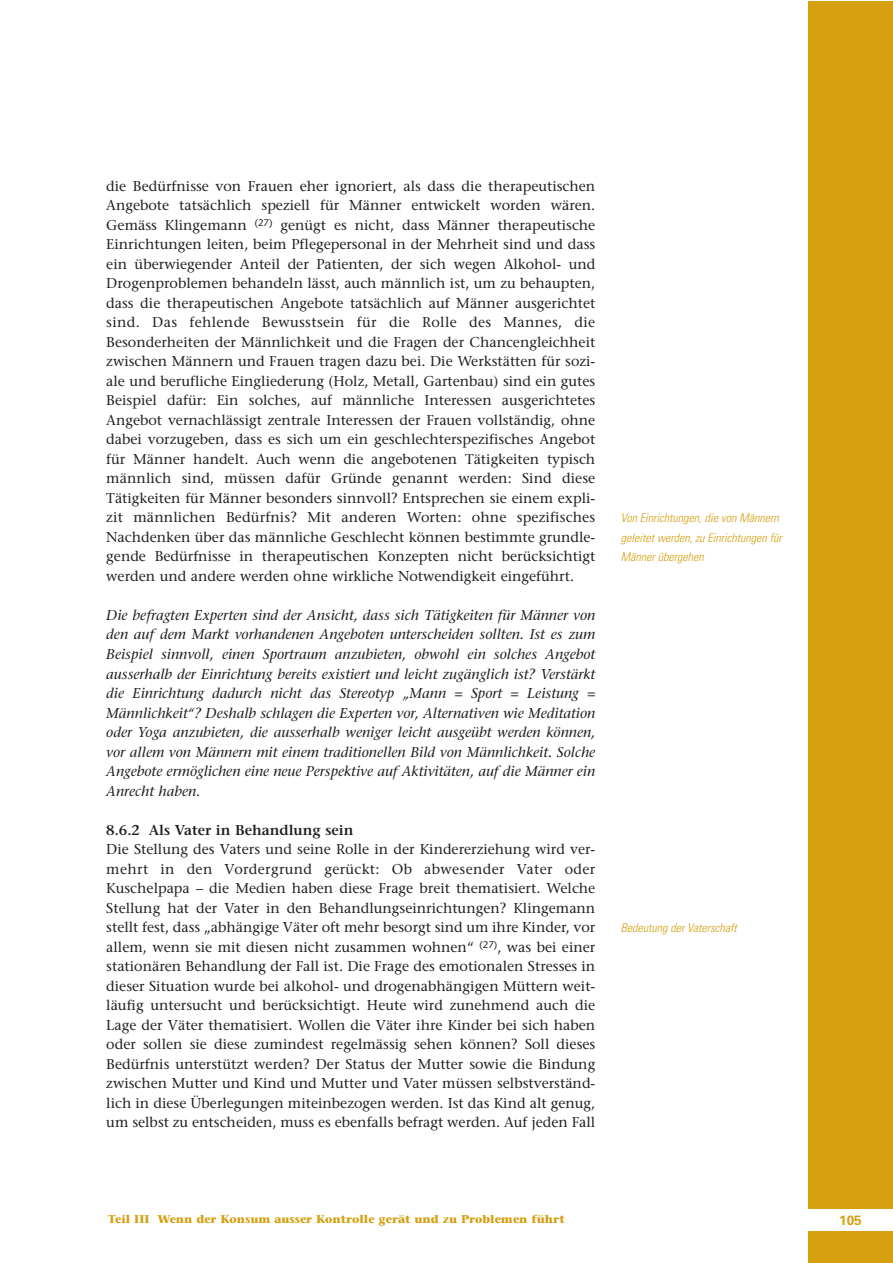
<style>
.page{position:relative;width:893px;height:1263px;background:#fff}
.page>*{position:absolute;margin:0;border:0;box-sizing:border-box;transform-origin:0 0}
.t1{font:14.25px/19.5px "Stone Serif";color:#231f20;text-align:justify}
.t2{font:italic 14.25px/19.5px "Stone Serif";color:#231f20;text-align:justify}
.t3{font:600 14.25px "Stone Serif";color:#231f20}
.t4{font:700 13.5px "Univers";color:#d59f0f}
.t5{font:italic 300 condensed 12px/19.5px "Univers";color:#d59f0f}
.t6{font:700 11.25px "Stone Serif";color:#d59f0f}
</style>
<div class="page">
<div style="left:808px;top:1px;width:84px;height:1262px;background:#d59f0f"></div>
<div style="left:808px;top:1209px;width:84px;height:21px;background:#fff"></div>
<p class="t1" style="left:106px;top:178px;width:491px">die Bedürfnisse von Frauen eher ignoriert, als dass die therapeutischen Angebote tatsächlich speziell für Männer entwickelt worden wären.<br>Gemäss Klingemann <sup>(27)</sup> genügt es nicht, dass Männer therapeutische Einrichtungen leiten, beim Pflegepersonal in der Mehrheit sind und dass ein überwiegender Anteil der Patienten, der sich wegen Alkohol- und Drogenproblemen behandeln lässt, auch männlich ist, um zu behaupten, dass die therapeutischen Angebote tatsächlich auf Männer ausgerichtet sind. Das fehlende Bewusstsein für die Rolle des Mannes, die Besonderheiten der Männlichkeit und die Fragen der Chancengleichheit zwischen Männern und Frauen tragen dazu bei. Die Werkstätten für sozi&shy;ale und berufliche Eingliederung (Holz, Metall, Gartenbau) sind ein gutes Beispiel dafür: Ein solches, auf männliche Interessen ausgerichtetes Angebot vernachlässigt zentrale Interessen der Frauen vollständig, ohne dabei vorzugeben, dass es sich um ein geschlechterspezifisches Angebot für Männer handelt. Auch wenn die angebotenen Tätigkeiten typisch männlich sind, müssen dafür Gründe genannt werden: Sind diese Tätigkeiten für Männer besonders sinnvoll? Entsprechen sie einem expli&shy;zit männlichen Bedürfnis? Mit anderen Worten: ohne spezifisches Nachdenken über das männliche Geschlecht können bestimmte grundle&shy;gende Bedürfnisse in therapeutischen Konzepten nicht berücksichtigt werden und andere werden ohne wirkliche Notwendigkeit eingeführt.</p>
<p class="t2" style="left:106px;top:607px;width:491px">Die befragten Experten sind der Ansicht, dass sich Tätigkeiten für Männer von den auf dem Markt vorhandenen Angeboten unterscheiden sollten. Ist es zum Beispiel sinnvoll, einen Sportraum anzubieten, obwohl ein solches Angebot ausserhalb der Einrichtung bereits existiert und leicht zugänglich ist? Verstärkt die Einrichtung dadurch nicht das Stereotyp „Mann = Sport = Leistung = Männlichkeit“? Deshalb schlagen die Experten vor, Alternativen wie Meditation oder Yoga anzubieten, die ausserhalb weniger leicht ausgeübt werden können, vor allem von Männern mit einem traditionellen Bild von Männlichkeit. Solche Angebote ermöglichen eine neue Perspektive auf Aktivitäten, auf die Männer ein Anrecht haben.</p>
<p class="t3" style="left:106px;top:824px;width:249px">8.6.2 Als Vater in Behandlung sein</p>
<p class="t1" style="left:106px;top:841px;width:491px">Die Stellung des Vaters und seine Rolle in der Kindererziehung wird ver&shy;mehrt in den Vordergrund gerückt: Ob abwesender Vater oder Kuschelpapa – die Medien haben diese Frage breit thematisiert. Welche Stellung hat der Vater in den Behandlungseinrichtungen? Klingemann stellt fest, dass „abhängige Väter oft mehr besorgt sind um ihre Kinder, vor allem, wenn sie mit diesen nicht zusammen wohnen“ <sup>(27)</sup>, was bei einer stationären Behandlung der Fall ist. Die Frage des emotionalen Stresses in dieser Situation wurde bei alkohol- und drogenabhängigen Müttern weit&shy;läufig untersucht und berücksichtigt. Heute wird zunehmend auch die Lage der Väter thematisiert. Wollen die Väter ihre Kinder bei sich haben oder sollen sie diese zumindest regelmässig sehen können? Soll dieses Bedürfnis unterstützt werden? Der Status der Mutter sowie die Bindung zwischen Mutter und Kind und Mutter und Vater müssen selbstverständ&shy;lich in diese Überlegungen miteinbezogen werden. Ist das Kind alt genug, um selbst zu entscheiden, muss es ebenfalls befragt werden. Auf jeden Fall</p>
<p class="t5" style="left:621px;top:510px;width:162px">Von Einrichtungen, die von Männern geleitet werden, zu Einrichtungen für<br>Männer übergehen</p>
<p class="t5" style="left:621px;top:919px;width:118px">Bedeutung der Vaterschaft</p>
<p class="t6" style="left:108px;top:1215px;width:459px">Teil III Wenn der Konsum ausser Kontrolle gerät und zu Problemen führt</p>
<p class="t4" style="left:839px;top:1215px;width:24px">105</p>
</div>
